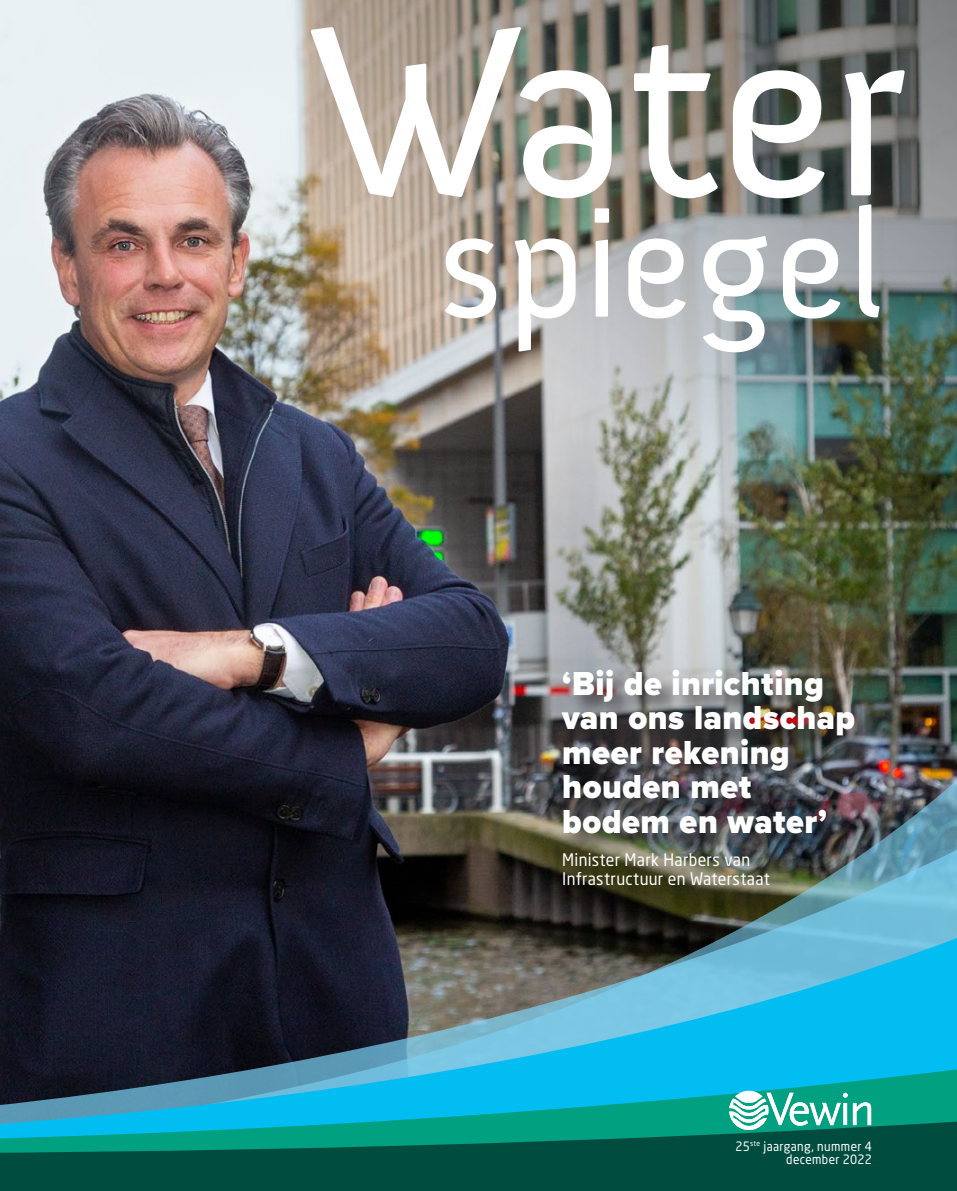
<style>
.page{position:relative;width:957px;height:1191px;background:#fff}
.page>*{position:absolute;margin:0;border:0;box-sizing:border-box;transform-origin:0 0}
.t1{font:900 34.5px/34.5px "Proxima Nova";letter-spacing:.015em;color:#fff;scale:.95 1}
.t2{font:17.1px/18.9px "Neo Sans Std";letter-spacing:.02em;color:#fff;scale:.92 1}
.t3{font:12.75px/13.5px "Neo Sans Std";letter-spacing:.03em;color:#fff;text-align:right;scale:.92 1}
</style>
<div class="page">
<img style="left:0;top:0;width:304px;height:753px">
<img style="left:304px;top:0;width:653px;height:753px">
<svg style="left:634px;top:45px;width:84px;height:153px"></svg>
<svg style="left:733px;top:70px;width:91px;height:128px"></svg>
<svg style="left:311px;top:27px;width:300px;height:171px"></svg>
<svg style="left:845px;top:70px;width:59px;height:125px"></svg>
<svg style="left:445px;top:238px;width:51px;height:80px"></svg>
<svg style="left:515px;top:238px;width:60px;height:113px"></svg>
<svg style="left:595px;top:208px;width:14px;height:109px"></svg>
<svg style="left:628px;top:238px;width:57px;height:80px"></svg>
<svg style="left:703px;top:236px;width:64px;height:116px"></svg>
<svg style="left:783px;top:238px;width:57px;height:80px"></svg>
<svg style="left:859px;top:204px;width:20px;height:113px"></svg>
<img style="left:0;top:753px;width:957px;height:53px">
<svg style="left:0;top:806px;width:957px;height:107px;background:#282f35"></svg>
<svg style="left:0;top:913px;width:957px;height:127px;background:#345e70"></svg>
<svg style="left:0;top:1040px;width:957px;height:5px;background:#217998"></svg>
<svg style="left:0;top:1045px;width:957px;height:146px;background:#0c7d85"></svg>
<svg style="left:853px;top:1102px;width:18px;height:23px"></svg>
<svg style="left:729px;top:1092px;width:118px;height:38px"></svg>
<svg style="left:735px;top:1090px;width:27px;height:13px"></svg>
<div style="left:560px;top:666px;width:318px;height:243px;background:#231f20;opacity:.75"></div>
<p class="t1" style="left:562px;top:665px;width:310px">‘Bij de inrichting van ons landschap meer rekening houden met bodem en water’</p>
<p class="t2" style="left:562px;top:850px;width:227px">Minister Mark Harbers van<br>Infrastructuur en Waterstaat</p>
<p class="t3" style="left:735px;top:1139px;width:150px">25<sup>ste</sup> jaargang, nummer 4 december 2022</p>
</div>
